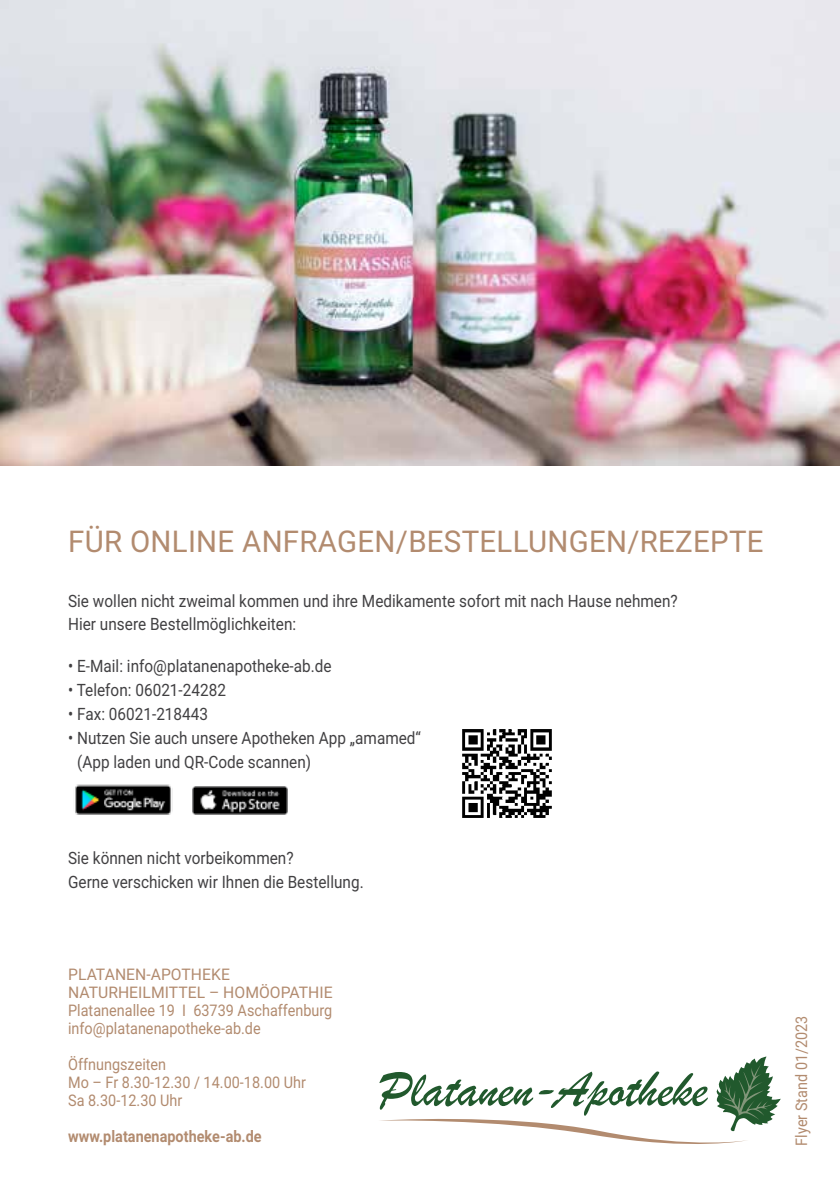
<style>
.page{position:relative;width:840px;height:1191px;background:#fff}
.page>*{position:absolute;margin:0;border:0;box-sizing:border-box;transform-origin:0 0}
.t1{font:52.4px "Brush Script";color:#21592d}
.t2{font:30px "Roboto";letter-spacing:.01em;color:#b28b6f}
.t3{font:17px/24px "Roboto";color:#414042;scale:.9 1}
.t4{font:16px/18px "Roboto";color:#b28b6f}
.t5{font:16px/18px "Roboto";color:#b28b6f;scale:.9 1}
.t6{font:700 16px "Roboto";color:#b28b6f;scale:.9 1}
</style>
<div class="page">
<svg style="left:380px;top:1056px;width:400px;height:88px"></svg>
<img style="left:75px;top:784px;width:98px;height:31px">
<img style="left:192px;top:786px;width:95px;height:28px">
<img style="left:0;top:0;width:839px;height:465px">
<img style="left:462px;top:729px;width:90px;height:89px">
<h2 class="t2" style="left:68px;top:520px;width:696px">FÜR ONLINE ANFRAGEN/BESTELLUNGEN/REZEPTE</h2>
<p class="t3" style="left:68px;top:588px;width:678px;line-height:23px">Sie wollen nicht zweimal kommen und ihre Medikamente sofort mit nach Hause nehmen?<br>Hier unsere Bestellmöglichkeiten:</p>
<p class="t3" style="left:68px;top:653px;width:294px">• E-Mail: info@platanenapotheke-ab.de</p>
<p class="t3" style="left:68px;top:677px;width:177px">• Telefon: 06021-24282</p>
<p class="t3" style="left:68px;top:701px;width:157px">• Fax: 06021-218443</p>
<p class="t3" style="left:77px;top:725px;width:383px;text-indent:-9px">• Nutzen Sie auch unsere Apotheken App „amamed“ (App laden und QR-Code scannen)</p>
<p class="t3" style="left:68px;top:845px;width:330px">Sie können nicht vorbeikommen?<br>Gerne verschicken wir Ihnen die Bestellung.</p>
<p class="t4" style="left:68px;top:964px;width:266px">PLATANEN-APOTHEKE<br>NATURHEILMITTEL – HOMÖOPATHIE<br>Platanenallee 19 I 63739 Aschaffenburg info@platanenapotheke-ab.de</p>
<p class="t5" style="left:68px;top:1054px;width:266px">Öffnungszeiten<br>Mo – Fr 8.30-12.30 / 14.00-18.00 Uhr<br>Sa 8.30-12.30 Uhr</p>
<p class="t6" style="left:68px;top:1124px;width:216px">www.platanenapotheke-ab.de</p>
<h1 class="t1" style="left:378px;top:1054px;width:330px">Platanen-Apotheke</h1>
<p class="t5" style="left:791px;top:1145px;width:146px;rotate:-90deg">Flyer Stand 01/2023</p>
</div>
